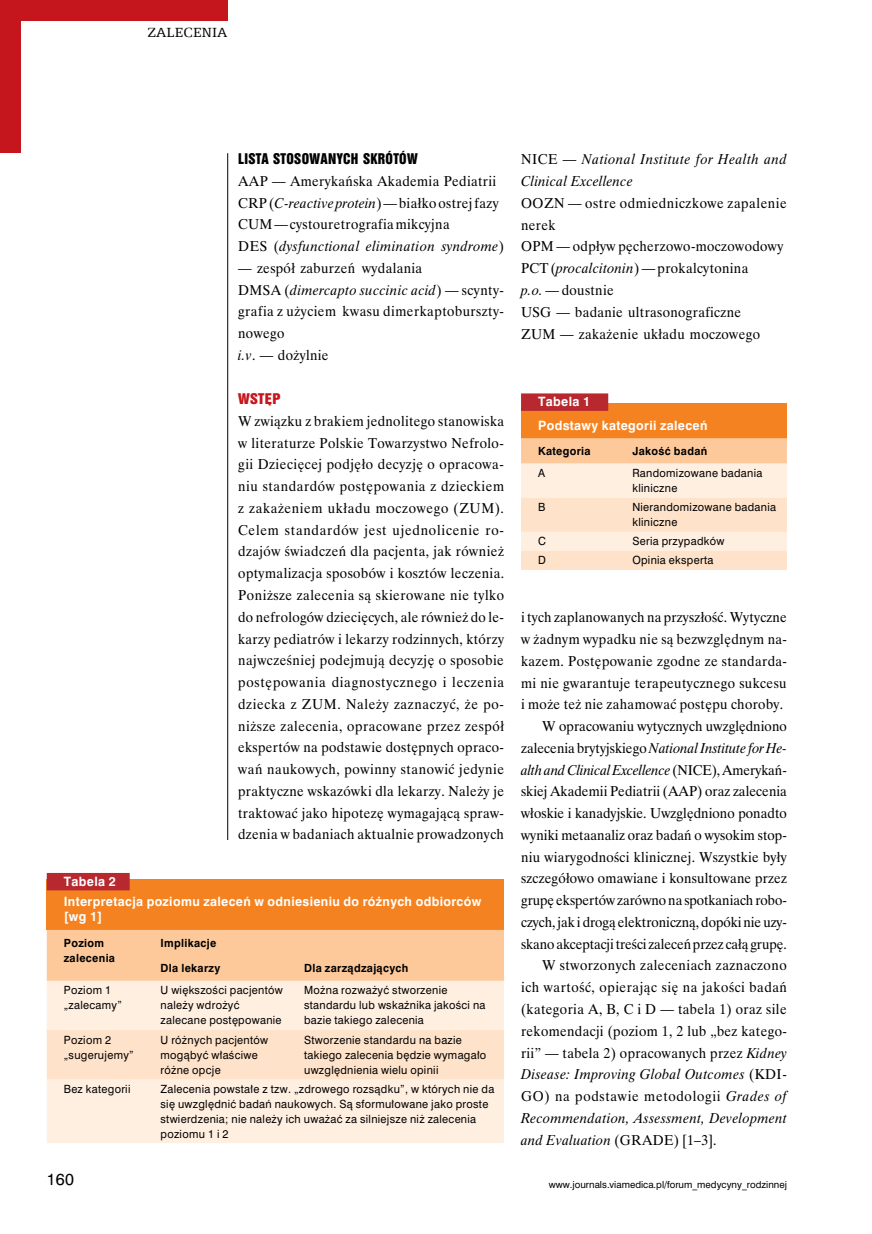
<style>
.page{position:relative;width:872px;height:1234px;background:#fff}
.page>*{position:absolute;margin:0;border:0;box-sizing:border-box;transform-origin:0 0}
.t1{font:15px "Egyptian 505 EU";letter-spacing:.015em;color:#000}
.t2{font:15px "Swis 721 PL";color:#000}
.t3{font:14.25px/21.8px "Time Ibis EE";letter-spacing:.025em;color:#000;scale:.95 1}
.t4{font:14.25px "Time Ibis EE";letter-spacing:.005em;color:#000;scale:.95 1}
.t5{font:italic 14.25px/21.8px "Time Ibis EE";letter-spacing:.035em;color:#000;scale:.95 1}
.t6{font:14.25px "Time Ibis EE";color:#000;scale:.95 1}
.t7{font:italic 14.25px "Time Ibis EE";letter-spacing:.005em;color:#000;scale:.95 1}
.t8{font:14.25px "Time Ibis EE";letter-spacing:-.005em;color:#000;scale:.95 1}
.t9{font:italic 14.25px "Time Ibis EE";letter-spacing:-.005em;color:#000;scale:.95 1}
.t10{font:14.25px "Time Ibis EE";letter-spacing:.05em;color:#000;scale:.95 1}
.t11{font:13.5px "Swis 921 EU";letter-spacing:.025em;color:#000}
.t12{font:13.5px "Swis 921 EU";letter-spacing:.025em;color:#c4161c;scale:1.1 1}
.t13{font:700 12px/23.2px "Swis 721 PL";letter-spacing:.03em;color:#fff}
.t14{font:10.5px/15px "Swis 721 PL";letter-spacing:.03em;color:#000}
.t15{font:700 10.5px/15px "Swis 721 PL";letter-spacing:.03em;color:#000}
.t16{font:9px "Swis 721 PL";color:#000}
.s1{font-style:italic}
.s2{font-style:normal}
</style>
<div class="page">
<hr style="left:227px;top:153px;width:1px;height:1006px;background:#000">
<div style="left:0;top:0;width:227px;height:21px;background:#c4161c"></div>
<div style="left:0;top:0;width:21px;height:153px;background:#c4161c"></div>
<div style="left:521px;top:403px;width:266px;height:35px;background:#f58220"></div>
<svg style="left:521px;top:438px;width:266px;height:132px;background:#fee2c9"></svg>
<div style="left:521px;top:393px;width:87px;height:18px;background:#b8292f"></div>
<div style="left:222px;top:839px;width:12px;height:326px;background:#fff"></div>
<div style="left:47px;top:879px;width:457px;height:50px;background:#f58220"></div>
<div style="left:47px;top:929px;width:457px;height:51px;background:#fdc99b"></div>
<div style="left:47px;top:980px;width:457px;height:162px;background:#ffefe1"></div>
<div style="left:47px;top:1029px;width:457px;height:49px;background:#fee2c9"></div>
<div style="left:47px;top:872px;width:83px;height:18px;background:#b8292f"></div>
<p class="t1" style="left:148px;top:24px;width:81px">ZALECENIA</p>
<p class="t11" style="left:238px;top:150px;width:181px">LISTA STOSOWANYCH SKRÓTÓW</p>
<p class="t3" style="left:238px;top:170px;width:281px">AAP — Amerykańska Akademia Pediatrii CRP (<span class="s1">C-reactive protein</span>) — białko ostrej fazy CUM — cystouretrografia mikcyjna<br>DES (<span class="s1">dysfunctional elimination syndrome</span>)</p>
<p class="t3" style="left:238px;top:257px;width:281px">— zespół zaburzeń wydalania<br>DMSA (<span class="s1">dimercapto succinic acid</span>) — scynty&shy;grafia z użyciem kwasu dimerkaptoburszty&shy;nowego<br><span class="s1">i.v</span>. — dożylnie</p>
<p class="t12" style="left:238px;top:390px;width:39px">WSTĘP</p>
<p class="t3" style="left:238px;top:410px;width:281px;text-align:justify">W związku z brakiem jednolitego stanowiska w literaturze Polskie Towarzystwo Nefrolo&shy;gii Dziecięcej podjęło decyzję o opracowa&shy;niu standardów postępowania z dzieckiem z zakażeniem układu moczowego (ZUM).<br>Celem standardów jest ujednolicenie ro&shy;dzajów świadczeń dla pacjenta, jak również optymalizacja sposobów i kosztów leczenia.<br>Poniższe zalecenia są skierowane nie tylko do nefrologów dziecięcych, ale również do le&shy;karzy pediatrów i lekarzy rodzinnych, którzy najwcześniej podejmują decyzję o sposobie postępowania diagnostycznego i leczenia dziecka z ZUM. Należy zaznaczyć, że po&shy;niższe zalecenia, opracowane przez zespół ekspertów na podstawie dostępnych opraco&shy;wań naukowych, powinny stanowić jedynie praktyczne wskazówki dla lekarzy. Należy je traktować jako hipotezę wymagającą spraw&shy;dzenia w badaniach aktualnie prowadzonych</p>
<p class="t13" style="left:64px;top:870px;width:419px;line-height:20.4px">Tabela 2<br>Interpretacja poziomu zaleceń w odniesieniu do różnych odbiorców</p>
<p class="t13" style="left:64px;top:904px;width:40px">[wg 1]</p>
<p class="t15" style="left:64px;top:935px;width:53px">Poziom zalecenia</p>
<p class="t15" style="left:160px;top:935px;width:57px">Implikacje</p>
<p class="t15" style="left:160px;top:960px;width:61px">Dla lekarzy</p>
<p class="t15" style="left:304px;top:960px;width:106px">Dla zarządzających</p>
<p class="t14" style="left:64px;top:982px;width:60px">Poziom 1 „zalecamy”</p>
<p class="t14" style="left:160px;top:982px;width:124px">U większości pacjentów należy wdrożyć zalecane postępowanie</p>
<p class="t14" style="left:304px;top:982px;width:183px">Można rozważyć stworzenie standardu lub wskaźnika jakości na bazie takiego zalecenia</p>
<p class="t14" style="left:64px;top:1031px;width:71px">Poziom 2 „sugerujemy”</p>
<p class="t14" style="left:160px;top:1031px;width:109px">U różnych pacjentów mogąbyć właściwe różne opcje</p>
<p class="t14" style="left:304px;top:1031px;width:184px">Stworzenie standardu na bazie takiego zalecenia będzie wymagało uwzględnienia wielu opinii</p>
<p class="t14" style="left:64px;top:1080px;width:68px">Bez kategorii</p>
<p class="t14" style="left:160px;top:1080px;width:335px">Zalecenia powstałe z tzw. „zdrowego rozsądku”, w których nie da się uwzględnić badań naukowych. Są sformułowane jako proste stwierdzenia; nie należy ich uważać za silniejsze niż zalecenia poziomu 1 i 2</p>
<p class="t5" style="left:521px;top:148px;width:281px"><span class="s2">NICE —</span> National Institute for Health and<br>Clinical Excellence</p>
<p class="t3" style="left:521px;top:192px;width:281px">OOZN — ostre odmiedniczkowe zapalenie nerek<br>OPM — odpływ pęcherzowo-moczowodowy<br>PCT (<span class="s1">procalcitonin</span>) — prokalcytonina<br><span class="s1">p.o.</span> — doustnie<br>USG — badanie ultrasonograficzne<br>ZUM — zakażenie układu moczowego</p>
<p class="t13" style="left:538px;top:390px;width:171px">Tabela 1<br>Podstawy kategorii zaleceń</p>
<p class="t15" style="left:538px;top:443px;width:54px">Kategoria</p>
<p class="t15" style="left:632px;top:443px;width:76px">Jakość badań</p>
<p class="t14" style="left:538px;top:465px;width:8px">A</p>
<p class="t14" style="left:632px;top:465px;width:132px">Randomizowane badania kliniczne</p>
<p class="t14" style="left:538px;top:499px;width:9px">B</p>
<p class="t14" style="left:632px;top:499px;width:145px">Nierandomizowane badania kliniczne</p>
<p class="t14" style="left:538px;top:533px;width:9px">C</p>
<p class="t14" style="left:632px;top:533px;width:94px">Seria przypadków</p>
<p class="t14" style="left:538px;top:552px;width:9px">D</p>
<p class="t14" style="left:632px;top:552px;width:83px">Opinia eksperta</p>
<p class="t3" style="left:521px;top:606px;width:281px">i tych zaplanowanych na przyszłość. Wytyczne</p>
<p class="t3" style="left:521px;top:628px;width:281px">w żadnym wypadku nie są bezwzględnym na-</p>
<p class="t3" style="left:521px;top:649px;width:281px">kazem. Postępowanie zgodne ze standarda-</p>
<p class="t3" style="left:521px;top:671px;width:281px">mi nie gwarantuje terapeutycznego sukcesu</p>
<p class="t3" style="left:521px;top:693px;width:277px">i może też nie zahamować postępu choroby.</p>
<p class="t4" style="left:542px;top:717px;width:259px">W opracowaniu wytycznych uwzględniono</p>
<p class="t7" style="left:521px;top:739px;width:281px"><span class="s2">zalecenia brytyjskiego</span> National Institute for He-</p>
<p class="t9" style="left:521px;top:760px;width:281px">alth and Clinical Excellence <span class="s2">(NICE), Amerykań-</span></p>
<p class="t4" style="left:521px;top:782px;width:281px">skiej Akademii Pediatrii (AAP) oraz zalecenia</p>
<p class="t4" style="left:521px;top:804px;width:281px">włoskie i kanadyjskie. Uwzględniono ponadto</p>
<p class="t4" style="left:521px;top:826px;width:281px">wyniki metaanaliz oraz badań o wysokim stop-</p>
<p class="t3" style="left:521px;top:845px;width:281px">niu wiarygodności klinicznej. Wszystkie były</p>
<p class="t3" style="left:521px;top:867px;width:281px">szczegółowo omawiane i konsultowane przez</p>
<p class="t6" style="left:521px;top:891px;width:281px">grupę ekspertów zarówno na spotkaniach robo-</p>
<p class="t6" style="left:521px;top:913px;width:281px">czych, jak i drogą elektroniczną, dopóki nie uzy-</p>
<p class="t8" style="left:521px;top:934px;width:281px">skano akceptacji treści zaleceń przez całą grupę.</p>
<p class="t3" style="left:542px;top:954px;width:259px">W stworzonych zaleceniach zaznaczono</p>
<p class="t3" style="left:521px;top:976px;width:281px">ich wartość, opierając się na jakości badań</p>
<p class="t3" style="left:521px;top:997px;width:281px">(kategoria A, B, C i D — tabela 1) oraz sile</p>
<p class="t3" style="left:521px;top:1019px;width:281px">rekomendacji (poziom 1, 2 lub „bez katego-</p>
<p class="t3" style="left:521px;top:1041px;width:281px">rii” — tabela 2) opracowanych przez <span class="s1">Kidney</span></p>
<p class="t5" style="left:521px;top:1062px;width:281px">Disease: Improving Global Outcomes <span class="s2">(KDI-</span></p>
<p class="t10" style="left:521px;top:1087px;width:281px">GO) na podstawie metodologii <span class="s1">Grades of</span></p>
<p class="t5" style="left:521px;top:1106px;width:281px">Recommendation, Assessment, Development</p>
<p class="t5" style="left:521px;top:1128px;width:207px">and Evaluation <span class="s2">(GRADE) [1–3].</span></p>
<p class="t2" style="left:47px;top:1169px;width:29px">160</p>
<p class="t16" style="left:549px;top:1178px;width:240px">www.journals.viamedica.pl/forum_medycyny_rodzinnej</p>
</div>
